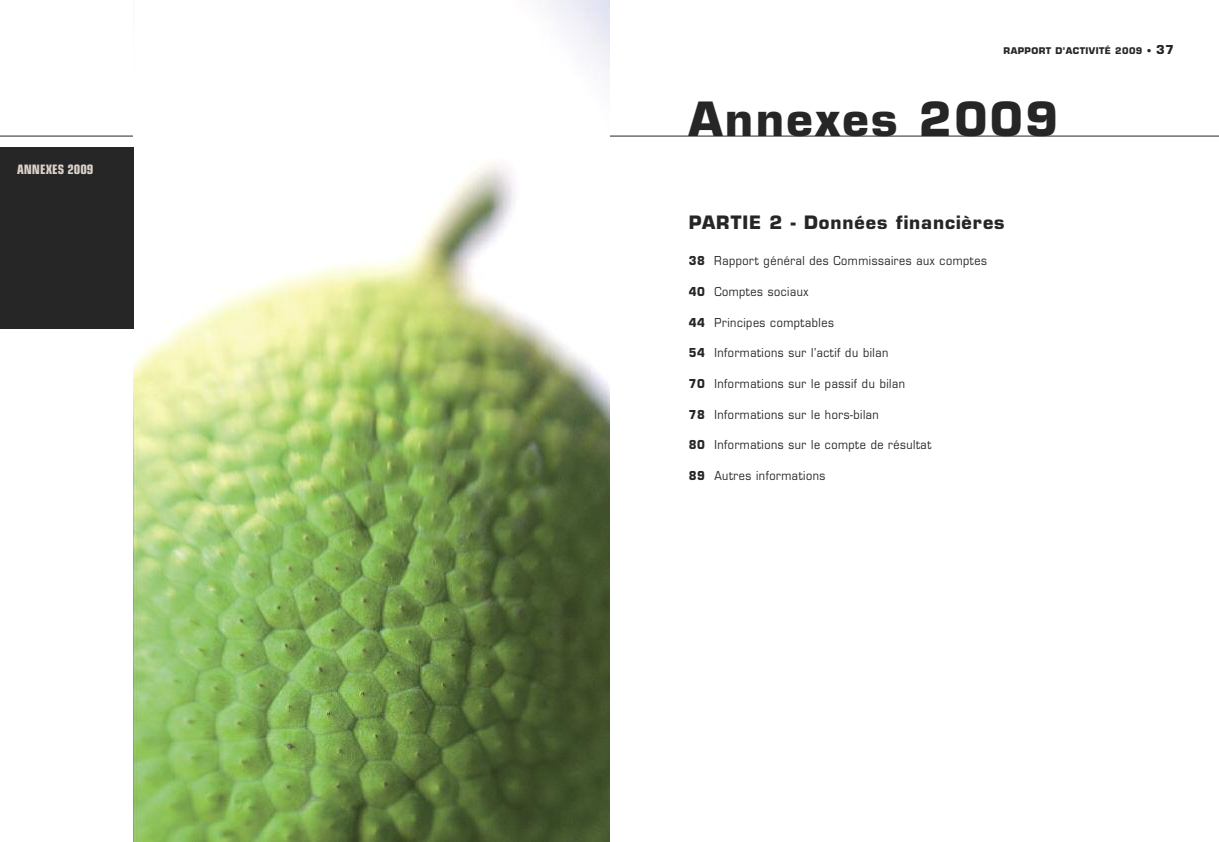
<style>
.page{position:relative;width:1219px;height:842px;background:#fff}
.page>*{position:absolute;margin:0;border:0;box-sizing:border-box;transform-origin:0 0}
.t1{font:700 46px "Eurostile";letter-spacing:.05em;color:#272627}
.t2{font:700 18px "Eurostile";letter-spacing:.05em;color:#272627}
.t3{font:700 condensed 13px "Eurostile";color:#d9d2ca}
.t4{font:12px "Eurostile";letter-spacing:.05em;color:#272627;scale:.9 1}
.t5{font:700 9px "Eurostile";letter-spacing:.05em;color:#272627}
.s1{font-size:12px}
.s2{font-weight:700}
</style>
<div class="page">
<hr style="left:0;top:136px;width:1219px;height:1px;background:#272627">
<img style="left:133px;top:0;width:477px;height:842px">
<div style="left:0;top:147px;width:133px;height:182px;background:#272627"></div>
<p class="t3" style="left:17px;top:164px;width:78px">ANNEXES 2009</p>
<p class="t5" style="left:1003px;top:48px;width:172px">RAPPORT D’ACTIVITÉ 2009 • <span class="s1">37</span></p>
<h1 class="t1" style="left:689px;top:101px;width:371px">Annexes 2009</h1>
<h2 class="t2" style="left:689px;top:215px;width:317px">PARTIE 2 - Données financières</h2>
<p class="t4" style="left:689px;top:256px;width:333px"><span class="s2">38</span> Rapport général des Commissaires aux comptes</p>
<p class="t4" style="left:689px;top:287px;width:134px"><span class="s2">40</span> Comptes sociaux</p>
<p class="t4" style="left:689px;top:318px;width:163px"><span class="s2">44</span> Principes comptables</p>
<p class="t4" style="left:689px;top:348px;width:223px"><span class="s2">54</span> Informations sur l’actif du bilan</p>
<p class="t4" style="left:689px;top:379px;width:242px"><span class="s2">70</span> Informations sur le passif du bilan</p>
<p class="t4" style="left:689px;top:410px;width:213px"><span class="s2">78</span> Informations sur le hors-bilan</p>
<p class="t4" style="left:689px;top:440px;width:271px"><span class="s2">80</span> Informations sur le compte de résultat</p>
<p class="t4" style="left:689px;top:471px;width:153px"><span class="s2">89</span> Autres informations</p>
</div>
